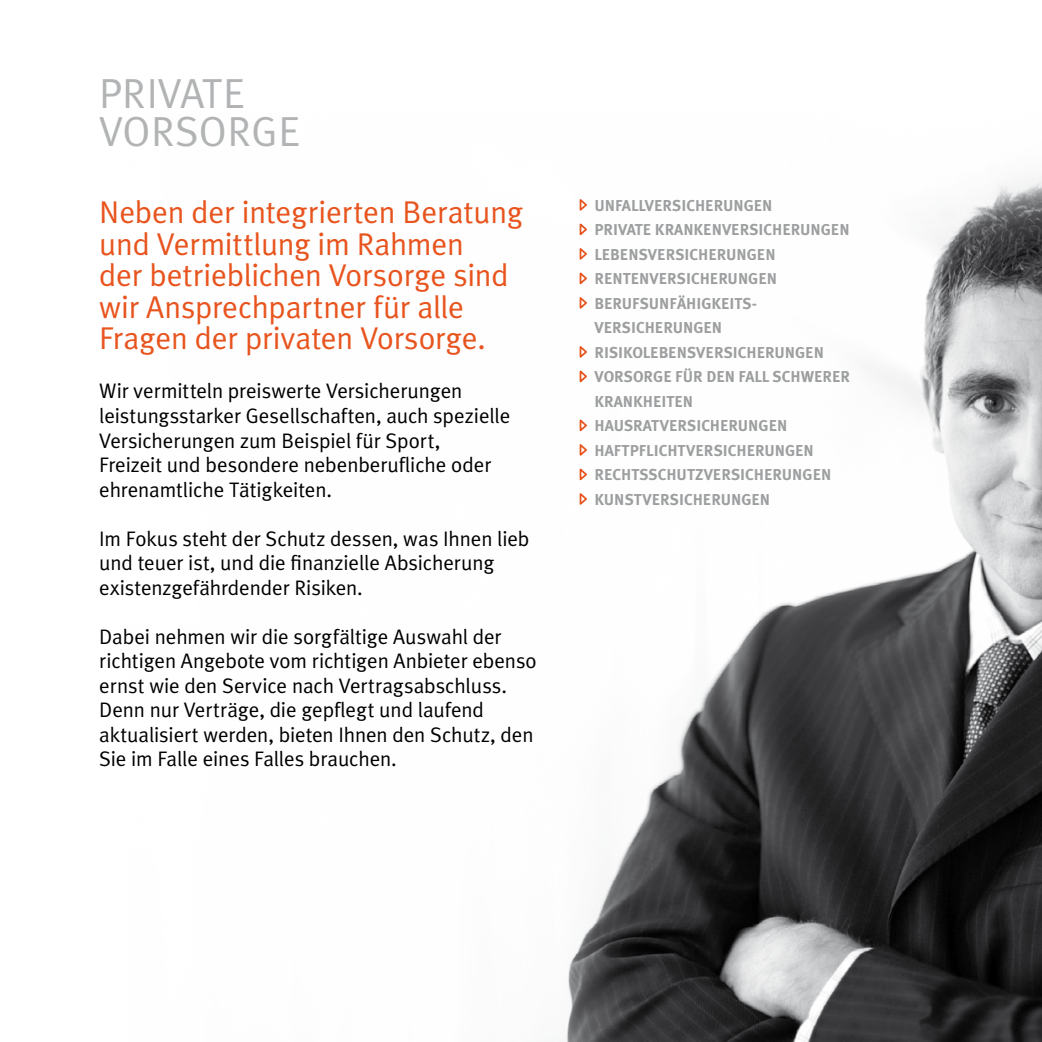
<style>
.page{position:relative;width:1042px;height:1042px;background:#fff}
.page>*{position:absolute;margin:0;border:0;box-sizing:border-box;transform-origin:0 0}
.t1{font:42px/38.5px "Meta Plus Normal";color:#b1b3b4}
.t2{font:31.5px/31.5px "Meta Plus Normal";letter-spacing:-.01em;color:#e8541e}
.t3{font:21px/24.5px "Meta Plus Normal";letter-spacing:-.005em;color:#000}
.t4{font:700 15.75px "Meta Plus";letter-spacing:.1em;color:#9c9e9f}
.t5{font:700 15.75px "Meta Plus";letter-spacing:.05em;color:#9c9e9f}
.t6{font:700 15.75px "Meta Plus";letter-spacing:.07em;color:#9c9e9f}
.t7{font:700 15.75px "Meta Plus";letter-spacing:.075em;color:#9c9e9f}
.t8{font:700 15.75px "Meta Plus";letter-spacing:.03em;color:#9c9e9f}
</style>
<div class="page">
<img style="left:566px;top:176px;width:476px;height:866px">
<svg style="left:578px;top:197px;width:11px;height:17px"></svg>
<svg style="left:578px;top:222px;width:11px;height:16px"></svg>
<svg style="left:578px;top:246px;width:11px;height:17px"></svg>
<svg style="left:578px;top:271px;width:11px;height:16px"></svg>
<svg style="left:578px;top:295px;width:11px;height:17px"></svg>
<svg style="left:578px;top:344px;width:11px;height:17px"></svg>
<svg style="left:578px;top:369px;width:11px;height:16px"></svg>
<svg style="left:578px;top:418px;width:11px;height:16px"></svg>
<svg style="left:578px;top:442px;width:11px;height:17px"></svg>
<svg style="left:578px;top:467px;width:11px;height:16px"></svg>
<svg style="left:578px;top:491px;width:11px;height:17px"></svg>
<h1 class="t1" style="left:99px;top:73px;width:197px">Private<br>Vorsorge</h1>
<h2 class="t2" style="left:99px;top:196px;width:425px">Neben der integrierten Beratung und Vermittlung im Rahmen<br>der betrieblichen Vorsorge sind wir Ansprechpartner für alle<br>Fragen der privaten Vorsorge.</h2>
<p class="t3" style="left:99px;top:379px;width:413px">Wir vermitteln preiswerte Versicherungen leistungsstarker Gesellschaften, auch spezielle Versicherungen zum Beispiel für Sport,<br>Freizeit und besondere nebenberufliche oder ehrenamtliche Tätigkeiten.</p>
<p class="t3" style="left:99px;top:526px;width:432px">Im Fokus steht der Schutz dessen, was Ihnen lieb und teuer ist, und die finanzielle Absicherung existenzgefährdender Risiken.</p>
<p class="t3" style="left:99px;top:624px;width:439px">Dabei nehmen wir die sorgfältige Auswahl der richtigen Angebote vom richtigen Anbieter ebenso ernst wie den Service nach Vertragsabschluss.<br>Denn nur Verträge, die gepflegt und laufend aktualisiert werden, bieten Ihnen den Schutz, den Sie im Falle eines Falles brauchen.</p>
<p class="t4" style="left:594px;top:196px;width:179px">UNFALLVERSICH ERUNGEN</p>
<p class="t6" style="left:587px;top:221px;width:264px">PRIVATE KRANKENVERSICH ERUNGEN</p>
<p class="t5" style="left:587px;top:245px;width:190px">LEBENSVERSICH ERUNGEN</p>
<p class="t5" style="left:587px;top:270px;width:192px">RENTENVERSICH ERUNGEN</p>
<p class="t8" style="left:594px;top:294px;width:156px">BERUFSUNFÄH IGKEITS-</p>
<p class="t4" style="left:594px;top:319px;width:129px">VERSICH ERUNGEN</p>
<p class="t4" style="left:587px;top:343px;width:238px">RISIKOLEBENSVERSICH ERUNGEN</p>
<p class="t4" style="left:594px;top:368px;width:257px">VORSORGE FÜR DEN FALL SCHWERER</p>
<p class="t4" style="left:594px;top:392px;width:100px">KRANKH EITEN</p>
<p class="t7" style="left:594px;top:417px;width:194px">HAUSRATVERSICH ERUNGEN</p>
<p class="t4" style="left:594px;top:441px;width:221px">HAFTPFLICHTVERSICH ERUNGEN</p>
<p class="t4" style="left:587px;top:466px;width:118px">RECHTSSCHUTZVER</p>
<p class="t4" style="left:731px;top:466px;width:43px">SICHERUN</p>
<p class="t4" style="left:802px;top:466px;width:20px">GEN</p>
<p class="t4" style="left:594px;top:490px;width:177px">KUNSTVERSICH ERUNGEN</p>
</div>
